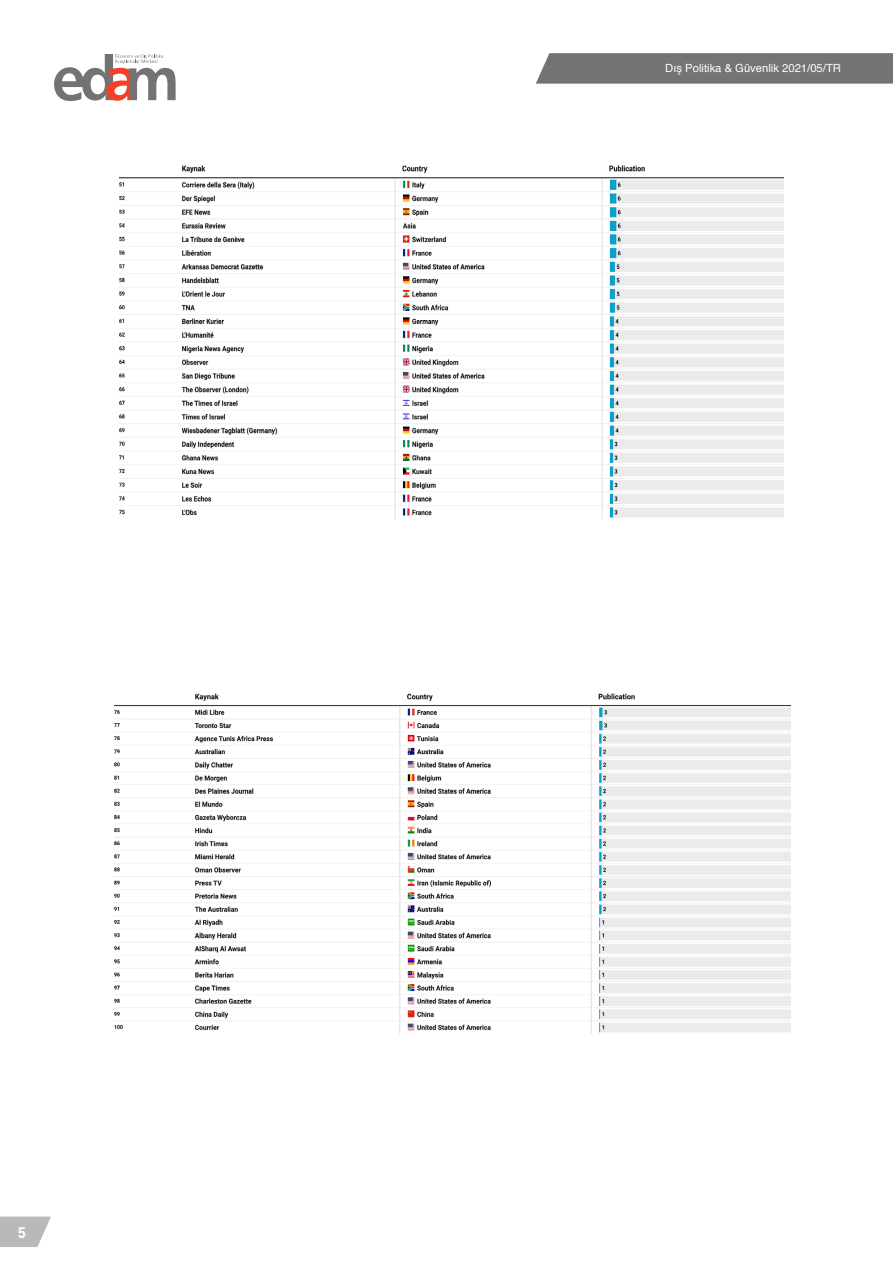
<style>
.page{position:relative;width:893px;height:1263px;background:#fff}
.page>*{position:absolute;margin:0;border:0;box-sizing:border-box;transform-origin:0 0}
.t1{font:700 15px "DIN Pro";color:#fff}
.t2{font:12px "DIN Pro";letter-spacing:-.02em;color:#fff}
.t3{font:11.25px "Helvetica";color:#fff}
</style>
<div class="page">
<svg style="left:0;top:1216px;width:51px;height:31px;background:#c3c3c3"></svg>
<svg style="left:536px;top:53px;width:357px;height:31px;background:#797979"></svg>
<svg style="left:54px;top:54px;width:122px;height:47px"></svg>
<div style="left:662px;top:58px;width:178px;height:18px;background:#737474"></div>
<img style="left:120px;top:165px;width:664px;height:354px">
<img style="left:114px;top:693px;width:676px;height:341px">
<p class="t1" style="left:18px;top:1222px;width:10px">5</p>
<p class="t2" style="left:662px;top:60px;width:178px">Dış Politika &amp; Güvenlik 2021/02/TR</p>
<p class="t3" style="left:665px;top:59px;width:177px">Dış Politika &amp; Güvenlik 2021/05/TR</p>
</div>
